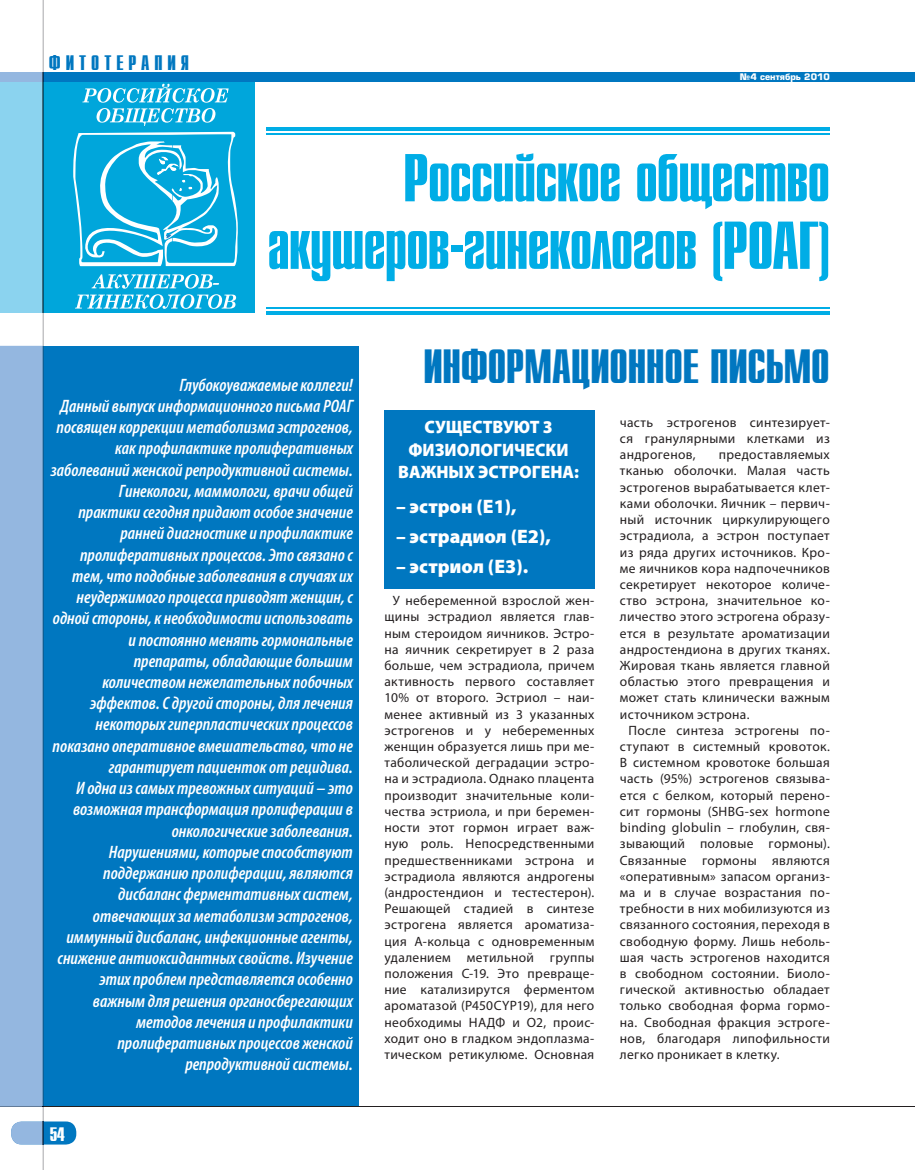
<style>
.page{position:relative;width:915px;height:1170px;background:#fff}
.page>*{position:absolute;margin:0;border:0;box-sizing:border-box;transform-origin:0 0}
.t1{font:67.5px/67.5px "Star C";letter-spacing:-.01em;color:#00ade6;text-align:right}
.t2{font:48px "Star C";letter-spacing:-.005em;color:#0077c0}
.t3{font:21px "Star C";letter-spacing:.24em;color:#0077c0}
.t4{font:900 19.5px "Myriad Pro";color:#fff}
.t5{font:19.5px "Star C";color:#fff}
.t6{font:italic 600 condensed 18px/21.1px "Myriad Pro";color:#fff;text-align:right}
.t7{font:900 18px/22.5px "Myriad Pro";color:#fff;text-align:center;scale:.96 1}
.t8{font:13.5px/16.2px "Myriad Pro";letter-spacing:.025em;color:#231f20;text-align:justify}
.t9{font:700 8.85px "Europe";color:#fff}
</style>
<div class="page">
<div style="left:0;top:82px;width:255px;height:230px;background:#00a6db"></div>
<svg style="left:73px;top:132px;width:165px;height:134px"></svg>
<svg style="left:91px;top:274px;width:128px;height:14px"></svg>
<svg style="left:75px;top:294px;width:161px;height:15px"></svg>
<svg style="left:82px;top:84px;width:146px;height:42px"></svg>
<hr style="left:266px;top:307px;width:563px;height:1px;background:#00ade6">
<hr style="left:266px;top:311px;width:563px;height:4px;background:#00ade6">
<hr style="left:266px;top:128px;width:563px;height:3px;background:#00ade6">
<hr style="left:266px;top:134px;width:563px;height:1px;background:#00ade6">
<div style="left:0;top:346px;width:359px;height:760px;background:#0077c0"></div>
<div style="left:384px;top:410px;width:210px;height:179px;background:#0077c0"></div>
<div style="left:11px;top:1121px;width:65px;height:23px;background:#0077c0;border-radius:11px"></div>
<hr style="left:0;top:1105px;width:914px;height:1px;background:#231f20">
<div style="left:0;top:72px;width:914px;height:10px;background:#0077c0"></div>
<div style="left:0;top:82px;width:43px;height:230px;background:#8bd3ef"></div>
<div style="left:0;top:72px;width:43px;height:10px;background:#94b7e0"></div>
<hr style="left:43px;top:0;width:1px;height:72px;background:#808285">
<hr style="left:43px;top:312px;width:1px;height:34px;background:#808285">
<hr style="left:43px;top:82px;width:1px;height:230px;background:#426c7c">
<svg style="left:0;top:346px;width:44px;height:823px;background:#95b8df"></svg>
<h3 class="t3" style="left:49px;top:52px;width:141px">ФИТОТЕРАПИЯ</h3>
<p class="t9" style="left:739px;top:72px;width:91px">№4 сентябрь 2010</p>
<h1 class="t1" style="left:267px;top:146px;width:563px">Российское общество акушеров-гинекологов (РОАГ)</h1>
<p class="t6" style="left:51px;top:374px;width:303px">Глубокоуважаемые коллеги!<br>Данный выпуск информационного письма РОАГ посвящен коррекции метаболизма эстрогенов, как профилактике пролиферативных заболеваний женской репродуктивной системы.<br>Гинекологи, маммологи, врачи общей<br>практики сегодня придают особое значение ранней диагностике и профилактике пролиферативных процессов. Это связано с тем, что подобные заболевания в случаях их неудержимого процесса приводят женщин, с одной стороны, к необходимости использовать и постоянно менять гормональные препараты, обладающие большим количеством нежелательных побочных эффектов. С другой стороны, для лечения некоторых гиперпластических процессов показано оперативное вмешательство, что не гарантирует пациенток от рецидива.<br>И одна из самых тревожных ситуаций – это возможная трансформация пролиферации в онкологические заболевания.<br>Нарушениями, которые способствуют поддержанию пролиферации, являются дисбаланс ферментативных систем, отвечающих за метаболизм эстрогенов, иммунный дисбаланс, инфекционные агенты, снижение антиоксидантных свойств. Изучение этих проблем представляется особенно важным для решения органосберегающих методов лечения и профилактики пролиферативных процессов женской репродуктивной системы.</p>
<h3 class="t5" style="left:50px;top:1123px;width:17px">54</h3>
<h2 class="t2" style="left:423px;top:342px;width:408px">ИНФОРМАЦИОННОЕ ПИСЬМО</h2>
<h3 class="t7" style="left:398px;top:415px;width:190px">СУЩЕСТВУЮТ 3<br>ФИЗИОЛОГИЧЕСКИ<br>ВАЖНЫХ ЭСТРОГЕНА:</h3>
<h3 class="t4" style="left:396px;top:493px;width:122px">– эстрон (Е1),</h3>
<h3 class="t4" style="left:396px;top:523px;width:156px">– эстрадиол (Е2),</h3>
<h3 class="t4" style="left:396px;top:553px;width:134px">– эстриол (Е3).</h3>
<p class="t8" style="left:384px;top:592px;width:211px;text-indent:9px">У небеременной взрослой жен&shy;щины эстрадиол является глав&shy;ным стероидом яичников. Эстро&shy;на яичник секретирует в 2 раза больше, чем эстрадиола, причем активность первого составляет 10% от второго. Эстриол – наи&shy;менее активный из 3 указанных эстрогенов и у небеременных женщин образуется лишь при ме&shy;таболической деградации эстро&shy;на и эстрадиола. Однако плацента производит значительные коли&shy;чества эстриола, и при беремен&shy;ности этот гормон играет важ&shy;ную роль. Непосредственными предшественниками эстрона и эстрадиола являются андрогены (андростендион и тестестерон).<br>Решающей стадией в синтезе эстрогена является ароматиза&shy;ция А-кольца с одновременным удалением метильной группы положения С-19. Это превраще&shy;ние катализирутся ферментом ароматазой (Р450CYP19), для него необходимы НАДФ и О2, проис&shy;ходит оно в гладком эндоплазма&shy;тическом ретикулюме. Основная</p>
<p class="t8" style="left:619px;top:414px;width:211px">часть эстрогенов синтезирует&shy;ся гранулярными клетками из андрогенов,</p>
<p class="t8" style="left:619px;top:446px;width:211px;text-indent:99px">предоставляемых тканью оболочки. Малая часть эстрогенов вырабатывается клет&shy;ками оболочки. Яичник – первич&shy;ный источник циркулирующего эстрадиола, а эстрон поступает из ряда других источников. Кро&shy;ме яичников кора надпочечников секретирует некоторое количе&shy;ство эстрона, значительное ко&shy;личество этого эстрогена образу&shy;ется в результате ароматизации андростендиона в других тканях.<br>Жировая ткань является главной областью этого превращения и может стать клинически важным источником эстрона.</p>
<p class="t8" style="left:619px;top:722px;width:211px;text-indent:9px">После синтеза эстрогены по&shy;ступают в системный кровоток.<br>В системном кровотоке большая часть (95%) эстрогенов связыва&shy;ется с белком, который перено&shy;сит гормоны (SHBG-sex hormone binding globulin – глобулин, свя&shy;зывающий половые гормоны).<br>Связанные гормоны являются «оперативным» запасом организ&shy;ма и в случае возрастания по&shy;требности в них мобилизуются из связанного состояния, переходя в свободную форму. Лишь неболь&shy;шая часть эстрогенов находится в свободном состоянии. Биоло&shy;гической активностью обладает только свободная форма гормо&shy;на. Свободная фракция эстроге&shy;нов, благодаря липофильности легко проникает в клетку.</p>
</div>
